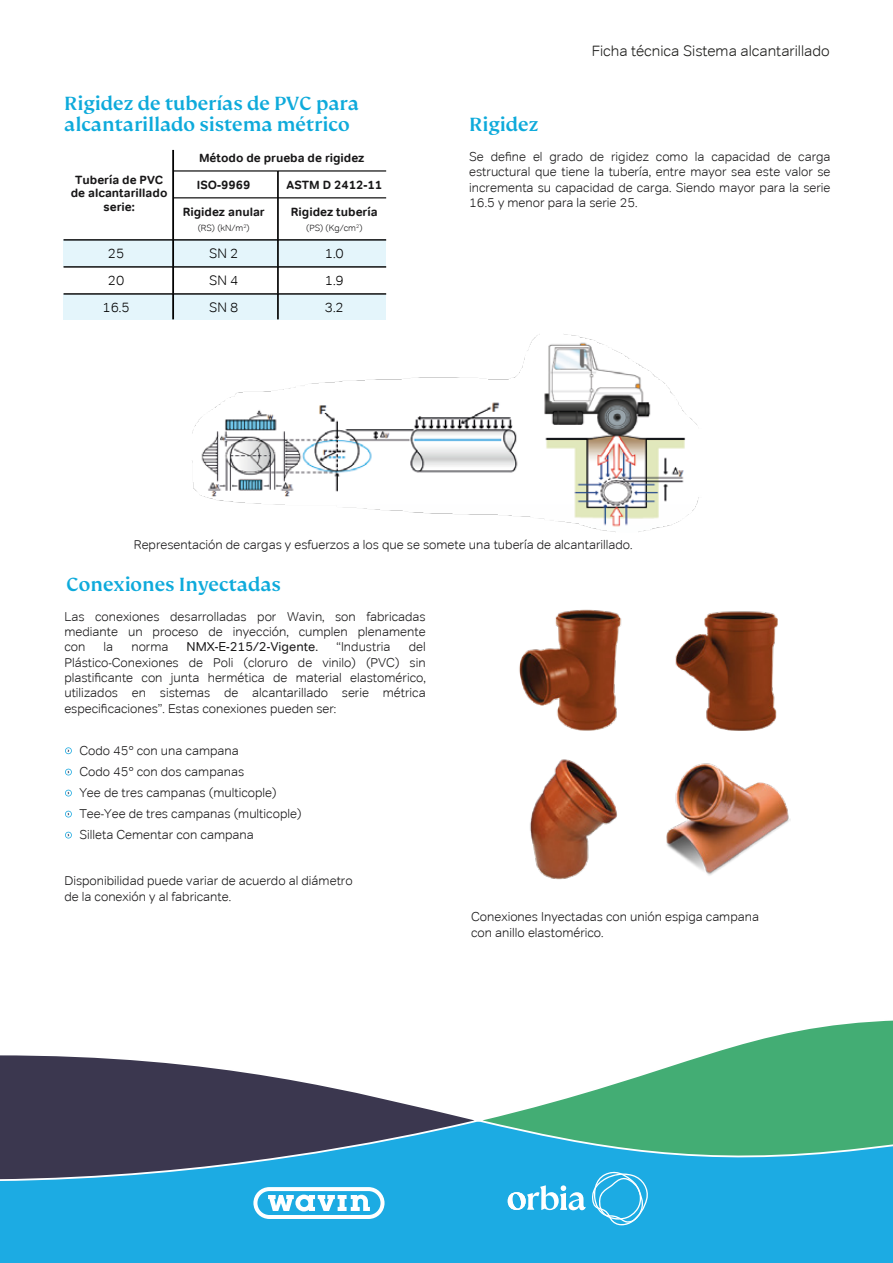
<style>
.page{position:relative;width:893px;height:1263px;background:#fff}
.page>*{position:absolute;margin:0;border:0;box-sizing:border-box;transform-origin:0 0}
.t1{font:500 21px/21px "FS Kim";color:#0eaadb}
.t2{font:300 15px "Tondo";color:#1d1d1b}
.t3{font:300 13.5px/27px "Tondo";color:#010101;text-align:justify}
.t4{font:300 12.75px/15.3px "Tondo";color:#181718}
.t5{font:12.75px "Tondo";color:#181718}
.t6{font:700 12px/13.5px "Tondo";color:#181718;text-align:center}
.t7{font:300 9px "Tondo";color:#181718}
</style>
<div class="page">
<img style="left:530px;top:759px;width:87px;height:121px">
<img style="left:675px;top:611px;width:103px;height:120px">
<img style="left:666px;top:763px;width:125px;height:113px">
<img style="left:519px;top:609px;width:103px;height:122px">
<svg style="left:65px;top:769px;width:7px;height:6px"></svg>
<svg style="left:65px;top:790px;width:7px;height:6px"></svg>
<svg style="left:65px;top:811px;width:7px;height:6px"></svg>
<svg style="left:65px;top:832px;width:7px;height:6px"></svg>
<svg style="left:65px;top:747px;width:7px;height:7px"></svg>
<img style="left:192px;top:334px;width:507px;height:198px">
<div style="left:64px;top:240px;width:322px;height:27px;background:#e4f5fb"></div>
<div style="left:64px;top:294px;width:322px;height:25px;background:#e4f5fb"></div>
<hr style="left:173px;top:197px;width:213px;height:1px;background:#010101">
<hr style="left:173px;top:170px;width:213px;height:2px;background:#010101">
<hr style="left:277px;top:171px;width:2px;height:148px;background:#010101">
<hr style="left:172px;top:150px;width:2px;height:169px;background:#010101">
<hr style="left:64px;top:239px;width:322px;height:2px;background:#010101">
<hr style="left:64px;top:266px;width:322px;height:2px;background:#010101">
<hr style="left:64px;top:293px;width:322px;height:2px;background:#010101">
<div style="left:0;top:1122px;width:893px;height:141px;background:#1cabe3"></div>
<svg style="left:0;top:1055px;width:470px;height:126px;fill:#3b374f"></svg>
<svg style="left:470px;top:1020px;width:423px;height:138px;fill:#43ad74"></svg>
<svg style="left:253px;top:1187px;width:132px;height:32px"></svg>
<svg style="left:508px;top:1171px;width:140px;height:54px"></svg>
<h1 class="t1" style="left:64px;top:93px;width:296px">Rigidez de tuberías de PVC para alcantarillado sistema métrico</h1>
<p class="t6" style="left:71px;top:173px;width:98px">Tubería de PVC de alcantarillado serie:</p>
<p class="t6" style="left:199px;top:151px;width:167px">Método de prueba de rigidez</p>
<p class="t6" style="left:197px;top:178px;width:55px">ISO-9969</p>
<p class="t6" style="left:287px;top:178px;width:97px">ASTM D 2412-11</p>
<p class="t6" style="left:183px;top:205px;width:83px">Rigidez anular</p>
<p class="t7" style="left:198px;top:223px;width:54px">(RS) (kN/m<sup>2</sup>)</p>
<p class="t6" style="left:291px;top:205px;width:88px">Rigidez tubería</p>
<p class="t7" style="left:306px;top:223px;width:58px">(PS) (Kg/cm<sup>2</sup>)</p>
<p class="t3" style="left:103px;top:240px;width:29px;text-align:center">25<br>20<br>16.5</p>
<p class="t3" style="left:209px;top:240px;width:31px">SN 2<br>SN 4<br>SN 8</p>
<p class="t3" style="left:325px;top:240px;width:21px">1.0<br>1.9<br>3.2</p>
<h1 class="t1" style="left:469px;top:114px;width:71px">Rigidez</h1>
<p class="t2" style="left:592px;top:42px;width:239px">Ficha técnica Sistema alcantarillado</p>
<p class="t4" style="left:469px;top:149px;width:363px;text-align:justify">Se define el grado de rigidez como la capacidad de carga estructural que tiene la tubería, entre mayor sea este valor se incrementa su capacidad de carga. Siendo mayor para la serie 16.5 y menor para la serie 25.</p>
<p class="t4" style="left:134px;top:537px;width:500px">Representación de cargas y esfuerzos a los que se somete una tubería de alcantarillado.</p>
<h1 class="t1" style="left:67px;top:573px;width:216px">Conexiones Inyectadas</h1>
<p class="t4" style="left:64px;top:609px;width:363px;text-align:justify">Las conexiones desarrolladas por Wavin, son fabricadas mediante un proceso de inyección, cumplen plenamente con</p>
<p class="t4" style="left:64px;top:639px;width:363px;text-align:justify;text-indent:344px">del Plástico-Conexiones de Poli (cloruro de vinilo) (PVC) sin plastificante con junta hermética de material elastomérico, utilizados en sistemas de alcantarillado serie métrica especificaciones”. Estas conexiones pueden ser:</p>
<p class="t4" style="left:79px;top:740px;width:224px;line-height:21px">Codo 45° con una campana<br>Codo 45° con dos campanas<br>Yee de tres campanas (multicople)<br>Tee-Yee de tres campanas (multicople)<br>Silleta Cementar con campana</p>
<p class="t4" style="left:64px;top:873px;width:290px">Disponibilidad puede variar de acuerdo al diámetro de la conexión y al fabricante.</p>
<p class="t4" style="left:104px;top:639px;width:11px">la</p>
<p class="t4" style="left:131px;top:639px;width:39px">norma</p>
<p class="t5" style="left:187px;top:639px;width:133px">NMX-E-215/2-Vigente.</p>
<p class="t4" style="left:336px;top:639px;width:56px">“Industria</p>
<p class="t4" style="left:471px;top:909px;width:289px">Conexiones Inyectadas con unión espiga campana con anillo elastomérico.</p>
</div>
